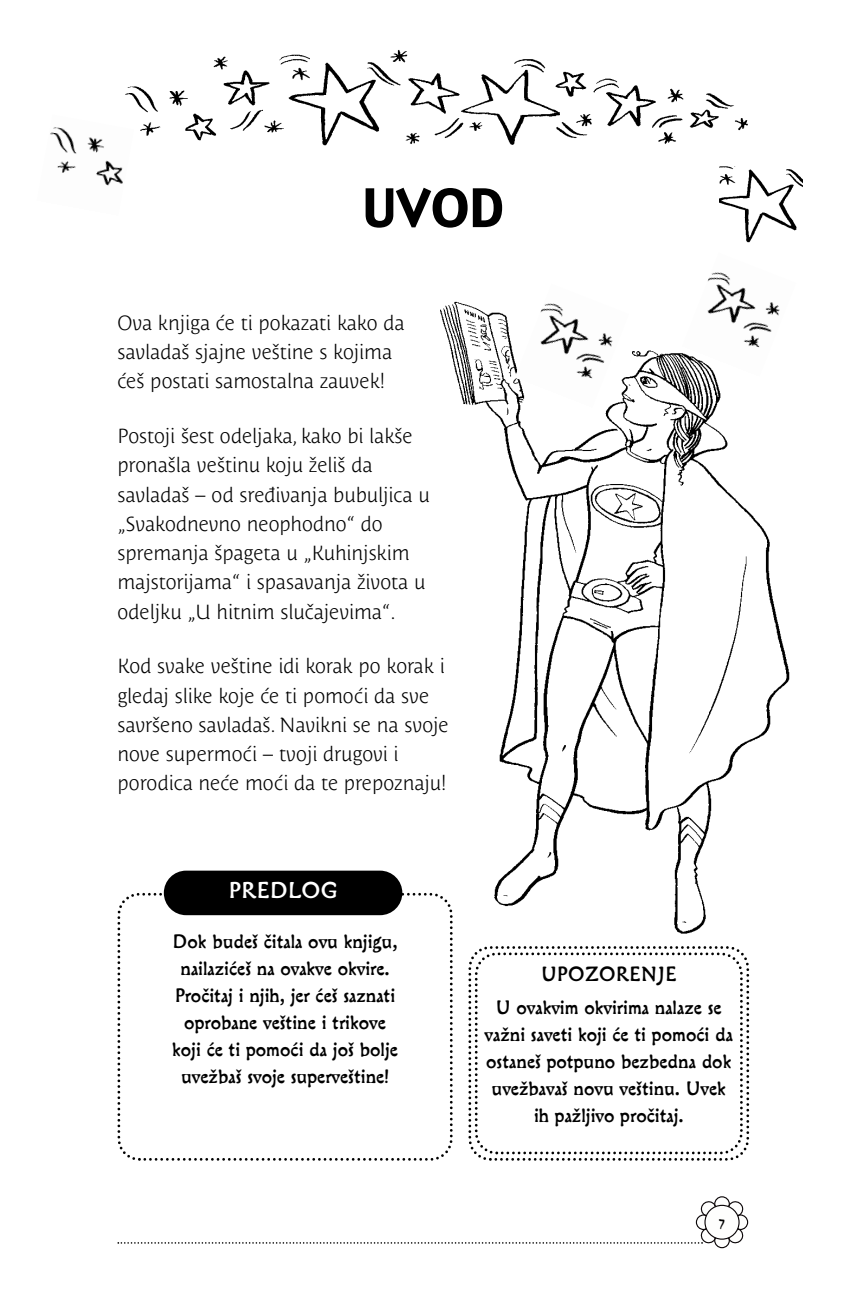
<style>
.page{position:relative;width:864px;height:1314px;background:#fff}
.page>*{position:absolute;margin:0;border:0;box-sizing:border-box;transform-origin:0 0}
.t1{font:51.75px "Gadget";color:#000}
.t2{font:22.5px "STF Cobra";color:#fff}
.t3{font:300 20.25px/29.2px "Costa Ptf";color:#000}
.t4{font:20.25px "STF Cobra";color:#000}
.t5{font:19.12px/27px "STF Cobra";color:#000;text-align:center}
.t6{font:13.5px "STF Cobra";color:#000}
</style>
<div class="page">
<svg style="left:117px;top:891px;width:336px;height:270px"></svg>
<div style="left:164px;top:871px;width:238px;height:44px;background:#000;border-radius:22px"></div>
<img style="left:125px;top:50px;width:623px;height:96px">
<img style="left:420px;top:301px;width:370px;height:651px">
<img style="left:719px;top:167px;width:83px;height:76px">
<img style="left:50px;top:115px;width:84px;height:71px">
<img style="left:682px;top:272px;width:108px;height:104px">
<img style="left:515px;top:301px;width:114px;height:106px">
<div style="left:732px;top:1214px;width:16px;height:16px;border:1px solid #0b0608;border-radius:50%"></div>
<svg style="left:117px;top:1198px;width:630px;height:50px"></svg>
<div style="left:714px;top:1196px;width:16px;height:16px;border:1px solid #0b0608;border-radius:50%"></div>
<div style="left:705px;top:1205px;width:34px;height:34px;background:#fefefd;border-radius:50%"></div>
<div style="left:704px;top:1205px;width:35px;height:35px;border:1px solid #0b0608;border-radius:50%"></div>
<svg style="left:467px;top:945px;width:283px;height:216px"></svg>
<svg style="left:473px;top:951px;width:271px;height:205px"></svg>
<svg style="left:489px;top:1151px;width:9px;height:10px"></svg>
<h1 class="t1" style="left:363px;top:175px;width:143px">UVOD</h1>
<p class="t3" style="left:117px;top:306px;width:288px">Ova knjiga će ti pokazati kako da savladaš sjajne veštine s kojima ćeš postati samostalna zauvek!</p>
<p class="t3" style="left:117px;top:420px;width:314px">Postoji šest odeljaka, kako bi lakše pronašla veštinu koju želiš da savladaš – od sređivanja bubuljica u „Svakodnevno neophodno“ do spremanja špageta u „Kuhinjskim majstorijama“ i spasavanja života u odeljku „U hitnim slučajevima“.</p>
<p class="t3" style="left:117px;top:650px;width:333px">Kod svake veštine idi korak po korak i gledaj slike koje će ti pomoći da sve savršeno savladaš. Navikni se na svoje nove supermoći – tvoji drugovi i porodica neće moći da te prepoznaju!</p>
<p class="t2" style="left:228px;top:877px;width:111px">PREDLOG</p>
<p class="t5" style="left:172px;top:930px;width:227px">Dok budeš čitala ovu knjigu, nailazićeš na ovakve okvire.<br>Pročitaj i njih, jer ćeš saznati oprobane veštine i trikove koji će ti pomoći da još bolje uvežbaš svoje superveštine!</p>
<p class="t4" style="left:541px;top:962px;width:137px">UPOZORENJE</p>
<p class="t5" style="left:484px;top:996px;width:250px">U ovakvim okvirima nalaze se važni saveti koji će ti pomoći da ostaneš potpuno bezbedna dok uvežbavaš novu veštinu. Uvek ih pažljivo pročitaj.</p>
<p class="t6" style="left:719px;top:1214px;width:8px">7</p>
</div>
